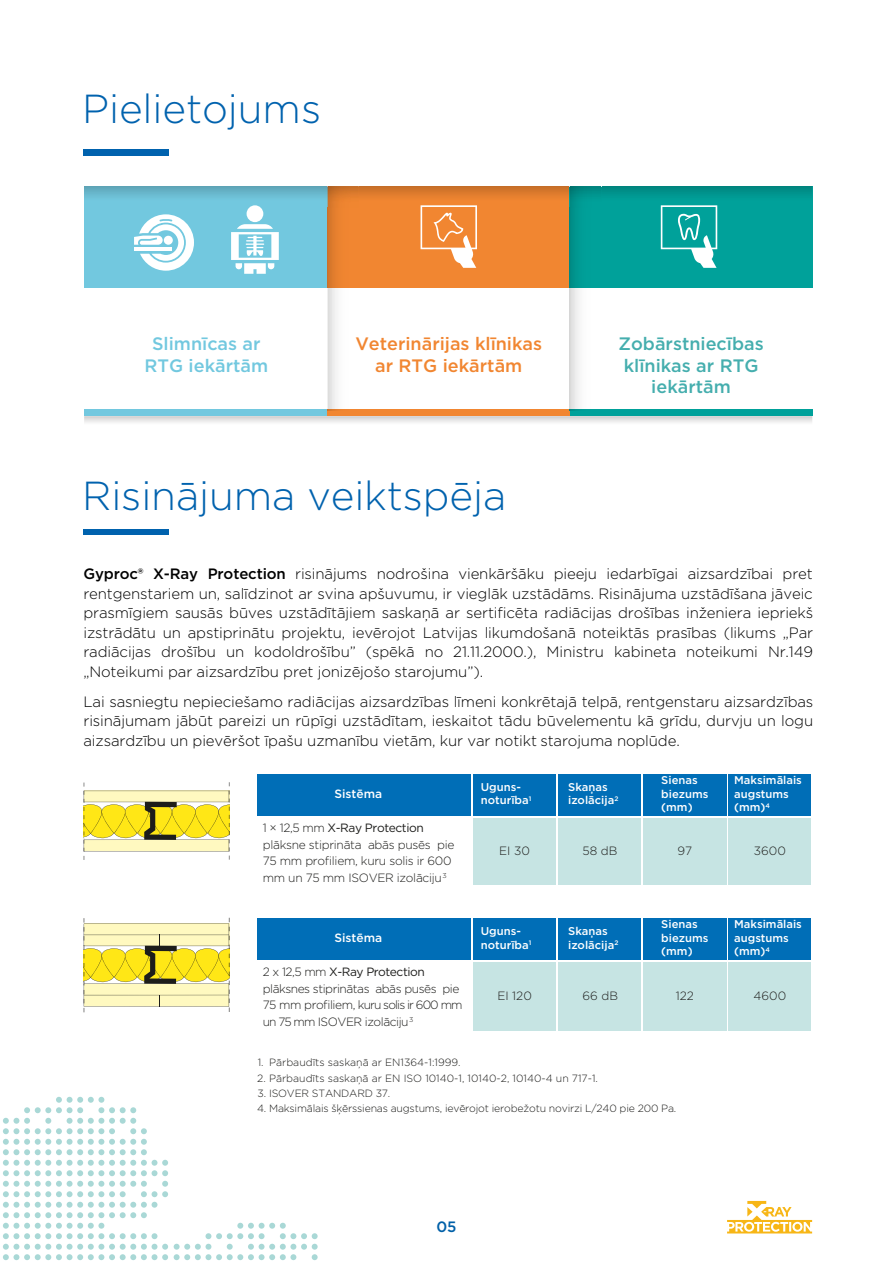
<style>
.page{position:relative;width:893px;height:1263px;background:#fff}
.page>*{position:absolute;margin:0;border:0;box-sizing:border-box;transform-origin:0 0}
.t1{font:300 40.5px "Gotham";letter-spacing:-.005em;color:#0062ae}
.t2{font:500 18px/21.6px "Gotham";color:#45aeae;text-align:center}
.t3{font:500 18px/21.6px "Gotham";color:#f18631;text-align:center}
.t4{font:500 18px/21.6px "Gotham";color:#72c8df;text-align:center}
.t5{font:300 15px/19.5px "Gotham";letter-spacing:-.01em;color:#010101;text-align:justify}
.t6{font:500 15px "Gotham";color:#0060a8}
.t7{font:300 12px/16.5px "Gotham";letter-spacing:-.025em;color:#1d1d1b}
.t8{font:500 12px "Gotham";color:#fff}
.t9{font:500 11.25px/13.5px "Gotham";color:#fff}
.t10{font:300 10.5px "Gotham";letter-spacing:-.015em;color:#1d1d1b}
.t11{font:300 7.05px "Gotham";color:#1d1d1b}
.s1{font-weight:500}
.s2{font-weight:400}
</style>
<div class="page">
<svg style="left:3px;top:1097px;width:165px;height:163px"></svg>
<svg style="left:174px;top:1223px;width:144px;height:37px"></svg>
<div style="left:258px;top:774px;width:213px;height:41px;background:#006eb7"></div>
<div style="left:473px;top:818px;width:83px;height:67px;background:#c6e4e3"></div>
<div style="left:473px;top:774px;width:83px;height:41px;background:#006eb7"></div>
<div style="left:558px;top:818px;width:83px;height:67px;background:#c6e4e3"></div>
<div style="left:558px;top:774px;width:83px;height:41px;background:#006eb7"></div>
<div style="left:643px;top:818px;width:83px;height:67px;background:#c6e4e3"></div>
<div style="left:643px;top:774px;width:83px;height:41px;background:#006eb7"></div>
<div style="left:728px;top:818px;width:83px;height:67px;background:#c6e4e3"></div>
<div style="left:728px;top:774px;width:83px;height:41px;background:#006eb7"></div>
<svg style="left:84px;top:782px;width:146px;height:78px"></svg>
<div style="left:258px;top:918px;width:213px;height:41px;background:#006eb7"></div>
<div style="left:473px;top:962px;width:83px;height:68px;background:#c6e4e3"></div>
<div style="left:473px;top:918px;width:83px;height:41px;background:#006eb7"></div>
<div style="left:558px;top:962px;width:83px;height:68px;background:#c6e4e3"></div>
<div style="left:558px;top:918px;width:83px;height:41px;background:#006eb7"></div>
<div style="left:643px;top:962px;width:83px;height:68px;background:#c6e4e3"></div>
<div style="left:643px;top:918px;width:83px;height:41px;background:#006eb7"></div>
<div style="left:728px;top:962px;width:83px;height:68px;background:#c6e4e3"></div>
<div style="left:728px;top:918px;width:83px;height:41px;background:#006eb7"></div>
<svg style="left:84px;top:918px;width:146px;height:94px;background:#eee48c"></svg>
<svg style="left:727px;top:1201px;width:85px;height:32px"></svg>
<div style="left:84px;top:186px;width:244px;height:101px;background:#72c8df"></div>
<div style="left:328px;top:186px;width:242px;height:101px;background:#f18631"></div>
<div style="left:570px;top:186px;width:242px;height:101px;background:#00a19a"></div>
<svg style="left:84px;top:416px;width:728px;height:7px;background:#e3e2e2"></svg>
<div style="left:84px;top:410px;width:244px;height:6px;background:#72c8df"></div>
<div style="left:328px;top:410px;width:242px;height:6px;background:#f18631"></div>
<div style="left:570px;top:410px;width:242px;height:6px;background:#00a19a"></div>
<svg style="left:84px;top:186px;width:244px;height:21px"></svg>
<svg style="left:601px;top:186px;width:211px;height:21px"></svg>
<svg style="left:570px;top:287px;width:31px;height:123px"></svg>
<div style="left:570px;top:207px;width:31px;height:80px;background:linear-gradient(to bottom,#009c96,#009c96)"></div>
<svg style="left:328px;top:287px;width:31px;height:123px"></svg>
<hr style="left:356px;top:337px;width:3px;height:16px;background:#fff">
<svg style="left:328px;top:268px;width:8px;height:19px"></svg>
<div style="left:247px;top:205px;width:16px;height:17px;background:#fff;border-radius:50%"></div>
<svg style="left:231px;top:224px;width:48px;height:50px"></svg>
<svg style="left:134px;top:214px;width:60px;height:57px"></svg>
<svg style="left:328px;top:186px;width:243px;height:82px"></svg>
<svg style="left:661px;top:205px;width:56px;height:63px"></svg>
<div style="left:84px;top:149px;width:85px;height:6px;background:#0062ae"></div>
<div style="left:84px;top:529px;width:85px;height:6px;background:#0062ae"></div>
<p class="t1" style="left:82px;top:83px;width:240px">Pielietojums</p>
<p class="t4" style="left:144px;top:333px;width:125px">Slimnīcas ar<br>RTG iekārtām</p>
<p class="t3" style="left:355px;top:333px;width:188px">Veterinārijas klīnikas ar RTG iekārtām</p>
<p class="t2" style="left:618px;top:333px;width:147px">Zobārstniecības klīnikas ar RTG iekārtām</p>
<p class="t1" style="left:82px;top:470px;width:426px">Risinājuma veiktspēja</p>
<p class="t5" style="left:83px;top:564px;width:731px"><span class="s1">Gyproc® X-Ray Protection</span> risinājums nodrošina vienkāršāku pieeju iedarbīgai aizsardzībai pret rentgenstariem un, salīdzinot ar svina apšuvumu, ir vieglāk uzstādāms. Risinājuma uzstādīšana jāveic prasmīgiem sausās būves uzstādītājiem saskaņā ar sertificēta radiācijas drošības inženiera iepriekš izstrādātu un apstiprinātu projektu, ievērojot Latvijas likumdošanā noteiktās prasības (likums „Par radiācijas drošību un kodoldrošību” (spēkā no 21.11.2000.), Ministru kabineta noteikumi Nr.149 „Noteikumi par aizsardzību pret jonizējošo starojumu”).</p>
<p class="t5" style="left:83px;top:691px;width:731px">Lai sasniegtu nepieciešamo radiācijas aizsardzības līmeni konkrētajā telpā, rentgenstaru aizsardzības risinājumam jābūt pareizi un rūpīgi uzstādītam, ieskaitot tādu būvelementu kā grīdu, durvju un logu aizsardzību un pievēršot īpašu uzmanību vietām, kur var notikt starojuma noplūde.</p>
<p class="t8" style="left:334px;top:786px;width:49px">Sistēma</p>
<p class="t9" style="left:481px;top:780px;width:52px">Uguns&shy;noturība<sup>1</sup></p>
<p class="t7" style="left:263px;top:819px;width:193px">1 × 12,5 mm <span class="s2">X-Ray Protection </span>plāksne stiprināta abās pusēs pie<br>75 mm profiliem, kuru solis ir 600 mm un 75 mm ISOVER izolāciju</p>
<p class="t11" style="left:442px;top:871px;width:6px">3</p>
<p class="t7" style="left:499px;top:842px;width:32px">EI 30</p>
<p class="t9" style="left:568px;top:780px;width:52px">Skaņas izolācija<sup>2</sup></p>
<p class="t7" style="left:582px;top:842px;width:37px">58 dB</p>
<p class="t9" style="left:661px;top:773px;width:49px">Sienas biezums (mm)</p>
<p class="t7" style="left:677px;top:842px;width:16px">97</p>
<p class="t9" style="left:734px;top:773px;width:69px">Maksimālais augstums (mm)<sup>4</sup></p>
<p class="t7" style="left:754px;top:842px;width:34px">3600</p>
<p class="t8" style="left:334px;top:930px;width:49px">Sistēma</p>
<p class="t9" style="left:481px;top:924px;width:52px">Uguns&shy;noturība<sup>1</sup></p>
<p class="t9" style="left:568px;top:924px;width:52px">Skaņas izolācija<sup>2</sup></p>
<p class="t9" style="left:661px;top:917px;width:49px">Sienas biezums (mm)</p>
<p class="t9" style="left:734px;top:917px;width:69px">Maksimālais augstums (mm)<sup>4</sup></p>
<p class="t7" style="left:263px;top:963px;width:201px">2 x 12,5 mm <span class="s2">X-Ray Protection </span>plāksnes stiprinātas abās pusēs pie<br>75 mm profiliem, kuru solis ir 600 mm un 75 mm ISOVER izolāciju<sup>3</sup></p>
<p class="t10" style="left:258px;top:1056px;width:204px">1. Pārbaudīts saskaņā ar EN1364-1:1999.</p>
<p class="t10" style="left:257px;top:1071px;width:342px">2. Pārbaudīts saskaņā ar EN ISO 10140-1, 10140-2, 10140-4 un 717-1.</p>
<p class="t10" style="left:258px;top:1086px;width:134px">3. ISOVER STANDARD 37.</p>
<p class="t10" style="left:257px;top:1102px;width:421px">4. Maksimālais šķērssienas augstums, ievērojot ierobežotu novirzi L/240 pie 200 Pa.</p>
<p class="t7" style="left:497px;top:987px;width:36px">EI 120</p>
<p class="t7" style="left:582px;top:987px;width:37px">66 dB</p>
<p class="t7" style="left:676px;top:987px;width:20px">122</p>
<p class="t7" style="left:753px;top:987px;width:34px">4600</p>
<p class="t6" style="left:436px;top:1217px;width:22px">05</p>
</div>
